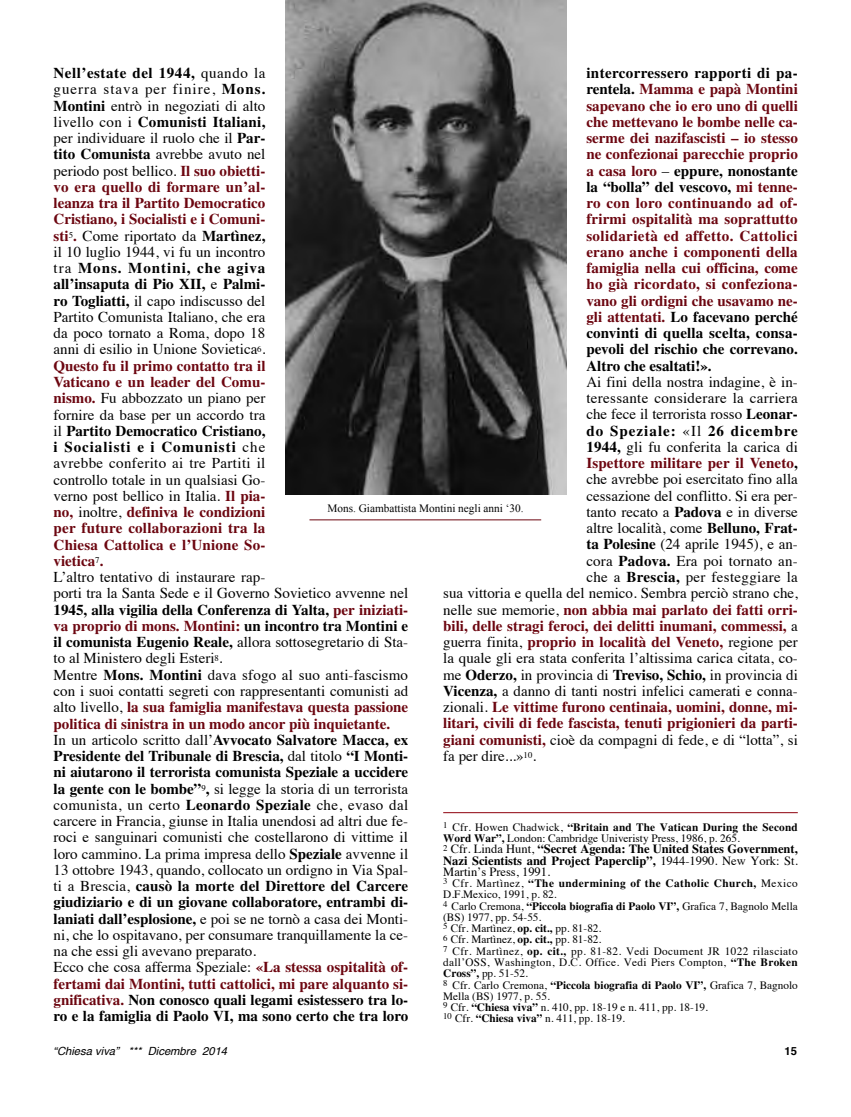
<style>
.page{position:relative;width:851px;height:1117px;background:#fff}
.page>*{position:absolute;margin:0;border:0;box-sizing:border-box;transform-origin:0 0}
.t1{font:15px/16.2px "Times";color:#000}
.t2{font:700 15px/16.2px "Times LT Std";color:#6c0610;text-align:justify}
.t3{font:700 15px/16.2px "Times LT Std";color:#000}
.t4{font:700 15px "Times LT Std";letter-spacing:.02em;color:#000}
.t5{font:700 15px "Times LT Std";letter-spacing:.035em;color:#000}
.t6{font:700 15px "Times LT Std";letter-spacing:.07em;color:#000}
.t7{font:700 12.5px/11.2px "Times LT Std";color:#000}
.t8{font:12.5px "Times";color:#000}
.t9{font:11.25px/11.2px "Times";color:#000}
.t10{font:700 11.25px "Times LT Std";letter-spacing:.015em;color:#000}
.t11{font:700 11.25px "Times LT Std";letter-spacing:.04em;color:#000}
.t12{font:11.25px "Times New Roman";color:#000}
.t13{font:italic 11.25px "Helvetica";color:#000}
.t14{font:700 11.25px "Helvetica";color:#000}
.s1{color:#000}
.s2{font-family:"Times";font-weight:400;color:#000}
.s3{font-family:"Times LT Std";font-weight:700}
.s4{font-family:"Times";font-weight:400}
.s5{font-family:"Times LT Std";font-weight:700;color:#6c0610}
.s6{color:#6c0610}
</style>
<div class="page">
<img style="left:285px;top:0;width:281px;height:494px">
<hr style="left:443px;top:812px;width:354px;height:1px;background:#8e000d">
<hr style="left:309px;top:519px;width:232px;height:1px;background:#6c0610">
<p class="t2" style="left:586px;top:66px;width:213px"><span class="s1">intercorressero rapporti di pa&shy;rentela.</span> Mamma e papà Montini sapevano che io ero uno di quelli che mettevano le bombe nelle ca&shy;serme dei nazifascisti – io stesso ne confezionai parecchie proprio a casa loro <span class="s2">–</span> <span class="s1">eppure, nonostante la “bolla” del vescovo,</span> mi tenne&shy;ro con loro continuando ad of&shy;frirmi ospitalità ma soprattutto solidarietà ed affetto. Cattolici erano anche i componenti della famiglia nella cui officina, come ho già ricordato, si confeziona&shy;vano gli ordigni che usavamo ne&shy;gli attentati. <span class="s1">Lo facevano perché convinti di quella scelta, consa&shy;pevoli del rischio che correvano.<br>Altro che esaltati!».</span></p>
<p class="t1" style="left:586px;top:375px;width:213px;text-align:justify">Ai fini della nostra indagine, è in&shy;teressante considerare la carriera che fece il terrorista rosso <span class="s3">Leonar-</span></p>
<p class="t6" style="left:586px;top:425px;width:213px">do Speziale: <span class="s4">«Il</span> 26 dicembre</p>
<p class="t1" style="left:586px;top:440px;width:213px"><span class="s3">1944,</span> gli fu conferita la carica di</p>
<p class="t2" style="left:586px;top:456px;width:213px">Ispettore militare per il Veneto<span class="s1">,</span></p>
<p class="t1" style="left:443px;top:472px;width:356px;text-align:right">che avrebbe poi esercitato fino alla<br>cessazione del conflitto. Si era per-<br>tanto recato a <span class="s3">Padova</span> e in diverse<br>altre località, come <span class="s3">Belluno, Frat-<br>ta Polesine</span> (24 aprile 1945), e an-<br>cora <span class="s3">Padova.</span> Era poi tornato an-<br>che a <span class="s3">Brescia,</span> per festeggiare la<br>sua vittoria e quella del nemico. Sembra perciò strano che,</p>
<p class="t2" style="left:443px;top:602px;width:356px"><span class="s2">nelle sue memorie,</span> non abbia mai parlato dei fatti orri&shy;bili, delle stragi feroci, dei delitti inumani, commessi, <span class="s2">a guerra finita,</span> proprio in località del Veneto, <span class="s2">regione per</span></p>
<p class="t1" style="left:443px;top:651px;width:356px;text-align:justify">la quale gli era stata conferita l’altissima carica citata, co&shy;me <span class="s3">Oderzo,</span> in provincia di <span class="s3">Treviso, Schio,</span> in provincia di <span class="s3">Vicenza,</span> a danno di tanti nostri infelici camerati e conna-</p>
<p class="t2" style="left:443px;top:700px;width:356px"><span class="s2">zionali.</span> Le vittime furono centinaia, uomini, donne, mi&shy;litari, civili di fede fascista, tenuti prigionieri da parti-</p>
<p class="t1" style="left:443px;top:732px;width:356px"><span class="s5">giani comunisti,</span> cioè da compagni di fede, e di “lotta”, si fa per dire...»<sup>10</sup>.</p>
<p class="t5" style="left:54px;top:68px;width:213px">Nell’estate del 1944, <span class="s4">quando la</span></p>
<p class="t1" style="left:54px;top:82px;width:213px">guerra stava per finire, <span class="s3">Mons.<br>Montini</span> entrò in negoziati di alto</p>
<p class="t4" style="left:54px;top:117px;width:213px"><span class="s4">livello con i</span> Comunisti Italiani,</p>
<p class="t1" style="left:54px;top:131px;width:213px;text-align:justify">per individuare il ruolo che il <span class="s3">Par&shy;tito Comunista</span> avrebbe avuto nel periodo post bellico. <span class="s5">Il suo obietti-</span></p>
<p class="t2" style="left:54px;top:180px;width:213px">vo era quello di formare un’al&shy;leanza tra il Partito Democratico Cristiano, i Socialisti e i Comuni-</p>
<p class="t1" style="left:54px;top:229px;width:213px"><span class="s5">sti</span><sup>5</sup><span class="s5">.</span> Come riportato da <span class="s3">Martìnez, </span>il 10 luglio 1944, vi fu un incontro</p>
<p class="t3" style="left:54px;top:261px;width:213px"><span class="s4">tra</span> Mons. Montini, che agiva all’insaputa di Pio XII, <span class="s4">e</span> Palmi-</p>
<p class="t1" style="left:54px;top:294px;width:213px;text-align:justify"><span class="s3">ro Togliatti,</span> il capo indiscusso del Partito Comunista Italiano, che era da poco tornato a Roma, dopo 18 anni di esilio in Unione Sovietica<sup>6</sup>.</p>
<p class="t2" style="left:54px;top:359px;width:213px">Questo fu il primo contatto tra il<br>Vaticano e un leader del Comu-</p>
<p class="t1" style="left:54px;top:391px;width:213px"><span class="s5">nismo.</span> Fu abbozzato un piano per fornire da base per un accordo tra</p>
<p class="t3" style="left:54px;top:424px;width:213px"><span class="s4">il</span> Partito Democratico Cristiano, i Socialisti e i Comunisti <span class="s4">che</span></p>
<p class="t1" style="left:54px;top:456px;width:213px;text-align:justify">avrebbe conferito ai tre Partiti il controllo totale in un qualsiasi Go&shy;verno post bellico in Italia. <span class="s5">Il pia-</span></p>
<p class="t2" style="left:54px;top:505px;width:213px">no, <span class="s2">inoltre,</span> definiva le condizioni per future collaborazioni tra la Chiesa Cattolica e l’Unione So&shy;vietica<sup>7</sup>.</p>
<p class="t1" style="left:54px;top:570px;width:356px">L’altro tentativo di instaurare rap-<br>porti tra la Santa Sede e il Governo Sovietico avvenne nel</p>
<p class="t3" style="left:54px;top:603px;width:356px">1945, alla vigilia della Conferenza di Yalta, <span class="s6">per iniziati&shy;va proprio di mons. Montini:</span> un incontro tra Montini e</p>
<p class="t1" style="left:54px;top:635px;width:356px"><span class="s3">il comunista Eugenio Reale,</span> allora sottosegretario di Sta&shy;to al Ministero degli Esteri<sup>8</sup>.<br>Mentre <span class="s3">Mons. Montini</span> dava sfogo al suo anti-fascismo con i suoi contatti segreti con rappresentanti comunisti ad</p>
<p class="t3" style="left:54px;top:700px;width:356px"><span class="s4">alto livello,</span> <span class="s6">la sua famiglia manifestava questa passione politica di sinistra in un modo ancor più inquietante.<br></span><span class="s4">In un articolo scritto dall’</span>Avvocato Salvatore Macca, ex Presidente del Tribunale di Brescia, <span class="s4">dal titolo</span> “I Monti&shy;ni aiutarono il terrorista comunista Speziale a uccidere</p>
<p class="t1" style="left:54px;top:781px;width:356px;text-align:justify"><span class="s3">la gente con le bombe”</span><sup>9</sup><span class="s3">,</span> si legge la storia di un terrorista comunista, un certo <span class="s3">Leonardo Speziale</span> che, evaso dal carcere in Francia, giunse in Italia unendosi ad altri due fe&shy;roci e sanguinari comunisti che costellarono di vittime il loro cammino. La prima impresa dello <span class="s3">Speziale</span> avvenne il 13 ottobre 1943, quando, collocato un ordigno in Via Spal-</p>
<p class="t3" style="left:54px;top:879px;width:356px"><span class="s4">ti a Brescia,</span> causò la morte del Direttore del Carcere giudiziario e di un giovane collaboratore, entrambi di-</p>
<p class="t1" style="left:54px;top:911px;width:356px"><span class="s3">laniati dall’esplosione,</span> e poi se ne tornò a casa dei Monti&shy;ni, che lo ospitavano, per consumare tranquillamente la ce&shy;na che essi gli avevano preparato.<br>Ecco che cosa afferma Speziale: <span class="s5">«La stessa ospitalità of-</span></p>
<p class="t3" style="left:54px;top:976px;width:356px;text-align:justify"><span class="s6">fertami dai Montini, tutti cattolici, mi pare alquanto si&shy;gnificativa.</span> Non conosco quali legami esistessero tra lo&shy;ro e la famiglia di Paolo VI, ma sono certo che tra loro</p>
<p class="t12" style="left:327px;top:501px;width:197px">Mons. Giambattista Montini negli anni ‘30.</p>
<p class="t10" style="left:443px;top:823px;width:356px"><sup>1</sup> <span class="s4">Cfr. Howen Chadwick,</span> “Britain and The Vatican During the Second</p>
<p class="t9" style="left:443px;top:833px;width:298px"><span class="s3">Word War”,</span> London: Cambridge Univeristy Press, 1986, p. 265.</p>
<p class="t7" style="left:443px;top:844px;width:356px"><sup>2</sup> <span class="s4">Cfr. Linda Hunt,</span> “Secret Agenda: The United States Government,<br>Nazi Scientists and Project Paperclip”, <span class="s4">1944-1990. New York: St.</span></p>
<p class="t8" style="left:443px;top:866px;width:108px">Martin’s Press, 1991.</p>
<p class="t11" style="left:443px;top:879px;width:356px"><sup>3</sup> <span class="s4">Cfr. Martìnez,</span> “The undermining of the Catholic Church, <span class="s4">Mexico</span></p>
<p class="t9" style="left:443px;top:889px;width:356px">D.F.Mexico, 1991, p. 82.<br><sup>4</sup> Carlo Cremona, <span class="s3">“Piccola biografia di Paolo VI”,</span> Grafica 7, Bagnolo Mella (BS) 1977, pp. 54-55.<br><sup>5</sup> Cfr. Martìnez, <span class="s3">op. cit.,</span> pp. 81-82.<br><sup>6</sup> Cfr. Martìnez, <span class="s3">op. cit.,</span> pp. 81-82.<br><sup>7</sup> Cfr. Martìnez, <span class="s3">op. cit.,</span> pp. 81-82. Vedi Document JR 1022 rilasciato dall’OSS, Washington, D.C. Office. Vedi Piers Compton, <span class="s3">“The Broken Cross”,</span> pp. 51-52.<br><sup>8</sup> Cfr. Carlo Cremona, <span class="s3">“Piccola biografia di Paolo VI”,</span> Grafica 7, Bagnolo Mella (BS) 1977, p. 55.<br><sup>9</sup> Cfr. <span class="s3">“Chiesa viva”</span> n. 410, pp. 18-19 e n. 411, pp. 18-19.<br><sup>10</sup> Cfr. <span class="s3">“Chiesa viva”</span> n. 411, pp. 18-19.</p>
<p class="t13" style="left:53px;top:1045px;width:175px">“Chiesa viva” *** Dicembre 2014</p>
<p class="t14" style="left:784px;top:1045px;width:14px">15</p>
</div>
